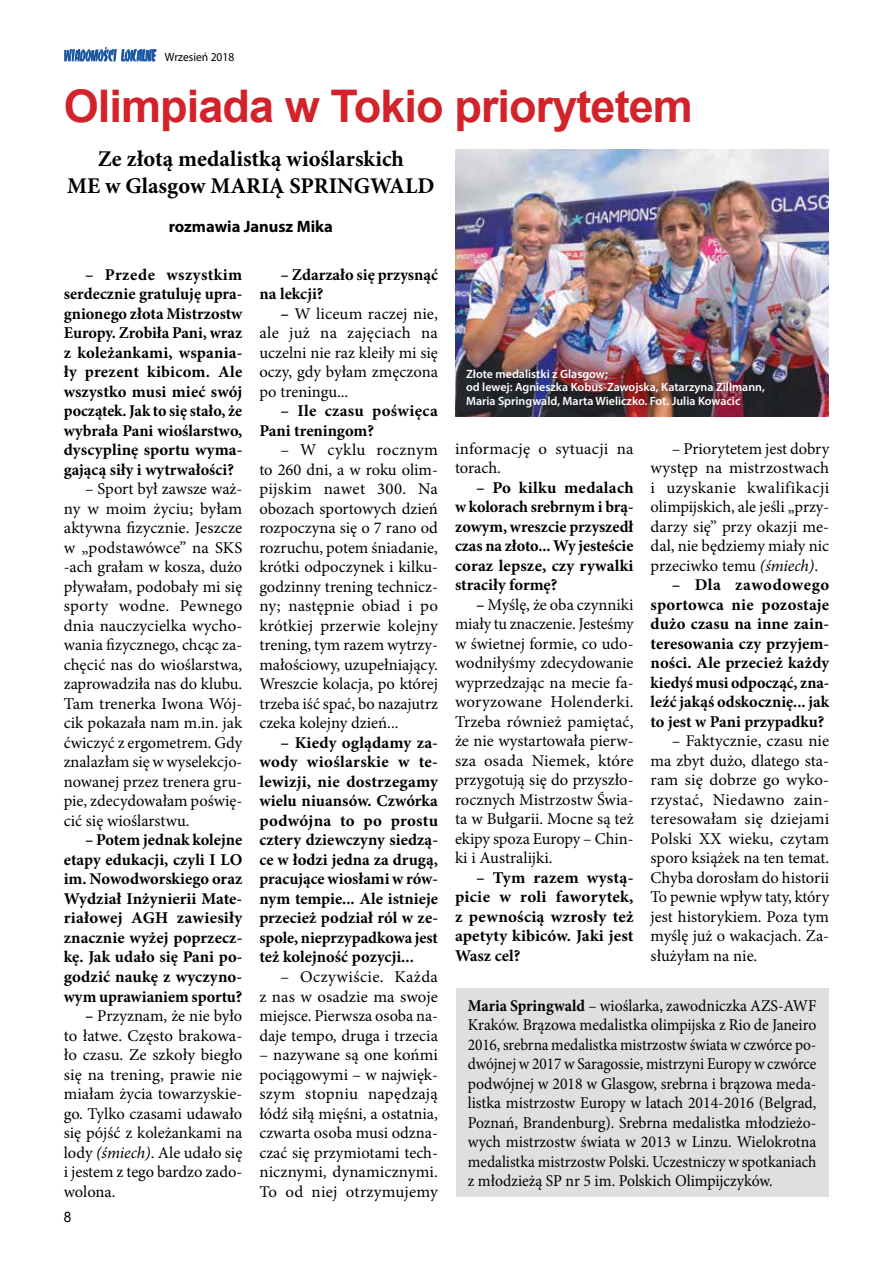
<style>
.page{position:relative;width:893px;height:1263px;background:#fff}
.page>*{position:absolute;margin:0;border:0;box-sizing:border-box;transform-origin:0 0}
.t1{font:700 45px "Arial";letter-spacing:-.02em;color:#d2232a}
.t2{font:700 22.5px/27px "Minion Pro";color:#000;text-align:center}
.t3{font:16.5px/19.5px "Minion Pro";color:#000;text-align:justify}
.t4{font:700 16.5px/19.5px "Minion Pro";color:#000;text-align:justify}
.t5{font:16.5px/19.5px "Minion Pro";color:#000;text-align:justify;scale:.95 1}
.t6{font:700 16.5px "Myriad Pro";color:#000}
.t7{font:14.4px "Arial";color:#000;scale:.95 1}
.t8{font:600 12px/13.5px "Myriad Pro";color:#fff}
.t9{font:12px "Myriad Pro";color:#000;scale:.96 1}
.s1{font-weight:700}
.s2{font-style:italic}
</style>
<div class="page">
<img style="left:64px;top:61px;width:91px;height:1px">
<svg style="left:64px;top:47px;width:92px;height:14px"></svg>
<div style="left:456px;top:988px;width:372px;height:208px;background:#dedfe0"></div>
<img style="left:455px;top:150px;width:373px;height:267px">
<p class="t9" style="left:165px;top:49px;width:74px">Wrzesień 2018</p>
<h1 class="t1" style="left:64px;top:75px;width:631px">Olimpiada w Tokio priorytetem</h1>
<h2 class="t2" style="left:67px;top:145px;width:369px">Ze złotą medalistką wioślarskich<br>ME w Glasgow MARIĄ SPRINGWALD</h2>
<p class="t6" style="left:169px;top:216px;width:166px">rozmawia Janusz Mika</p>
<p class="t4" style="left:64px;top:265px;width:180px;text-indent:21px">– Przede wszystkim serdecznie gratuluję upra&shy;gnionego złota Mistrzostw Europy. Zrobiła Pani, wraz z koleżankami, wspania&shy;ły prezent kibicom. Ale wszystko musi mieć swój początek. Jak to się stało, że wybrała Pani wioślarstwo, dyscyplinę sportu wyma&shy;gającą siły i wytrwałości?</p>
<p class="t3" style="left:64px;top:479px;width:180px;text-indent:21px">– Sport był zawsze waż&shy;ny w moim życiu; byłam aktywna fizycznie. Jeszcze w „podstawówce” na SKS -ach grałam w kosza, dużo pływałam, podobały mi się sporty wodne. Pewnego dnia nauczycielka wycho&shy;wania fizycznego, chcąc za&shy;chęcić nas do wioślarstwa, zaprowadziła nas do klubu.<br>Tam trenerka Iwona Wój&shy;cik pokazała nam m.in. jak ćwiczyć z ergometrem. Gdy znalazłam się w wyselekcjo&shy;nowanej przez trenera gru&shy;pie, zdecydowałam poświę&shy;cić się wioślarstwu.</p>
<p class="t4" style="left:64px;top:830px;width:180px;text-indent:21px">– Potem jednak kolejne etapy edukacji, czyli I LO im. Nowodworskiego oraz Wydział Inżynierii Mate&shy;riałowej AGH zawiesiły znacznie wyżej poprzecz&shy;kę. Jak udało się Pani po&shy;godzić naukę z wyczyno&shy;wym uprawianiem sportu?</p>
<p class="t3" style="left:64px;top:1006px;width:180px;text-indent:21px"><span class="s1">–</span> Przyznam, że nie było to łatwe. Często brakowa&shy;ło czasu. Ze szkoły biegło się na trening, prawie nie miałam życia towarzyskie&shy;go. Tylko czasami udawało się pójść z koleżankami na lody <span class="s2">(śmiech)</span>. Ale udało się i jestem z tego bardzo zado&shy;wolona.</p>
<p class="t7" style="left:64px;top:1207px;width:10px">8</p>
<p class="t4" style="left:259px;top:265px;width:180px;text-indent:21px">– Zdarzało się przysnąć na lekcji?</p>
<p class="t3" style="left:259px;top:304px;width:180px;text-indent:21px"><span class="s1">–</span> W liceum raczej nie, ale już na zajęciach na uczelni nie raz kleiły mi się oczy, gdy byłam zmęczona po treningu...</p>
<p class="t4" style="left:259px;top:401px;width:180px;text-indent:21px">– Ile czasu poświęca<br>Pani treningom?</p>
<p class="t3" style="left:259px;top:440px;width:180px;text-indent:21px">– W cyklu rocznym to 260 dni, a w roku olim&shy;pijskim nawet 300. Na obozach sportowych dzień rozpoczyna się o 7 rano od rozruchu, potem śniadanie, krótki odpoczynek i kilku&shy;godzinny trening technicz&shy;ny; następnie obiad i po krótkiej przerwie kolejny trening, tym razem wytrzy&shy;małościowy, uzupełniający.<br>Wreszcie kolacja, po której trzeba iść spać, bo nazajutrz czeka kolejny dzień...</p>
<p class="t4" style="left:259px;top:733px;width:180px;text-indent:21px">– Kiedy oglądamy za&shy;wody wioślarskie w te&shy;lewizji, nie dostrzegamy wielu niuansów. Czwórka podwójna to po prostu cztery dziewczyny siedzą&shy;ce w łodzi jedna za drugą, pracujące wiosłami w rów&shy;nym tempie... Ale istnieje przecież podział ról w ze&shy;spole, nieprzypadkowa jest też kolejność pozycji...</p>
<p class="t3" style="left:259px;top:967px;width:180px;text-indent:21px">– Oczywiście. Każda z nas w osadzie ma swoje miejsce. Pierwsza osoba na&shy;daje tempo, druga i trzecia</p>
<p class="t3" style="left:259px;top:1045px;width:180px">– nazywane są one końmi pociągowymi – w najwięk&shy;szym stopniu napędzają łódź siłą mięśni, a ostatnia, czwarta osoba musi odzna&shy;czać się przymiotami tech&shy;nicznymi, dynamicznymi.<br>To od niej otrzymujemy</p>
<p class="t8" style="left:466px;top:367px;width:300px">Złote medalistki z Glasgow;<br>od lewej: Agnieszka Kobus-Zawojska, Katarzyna Zillmann,<br>Maria Springwald, Marta Wieliczko. Fot. Julia Kowacic</p>
<p class="t3" style="left:455px;top:439px;width:180px">informację o sytuacji na torach.</p>
<p class="t4" style="left:455px;top:478px;width:180px;text-indent:21px">– Po kilku medalach w kolorach srebrnym i brą&shy;zowym, wreszcie przyszedł czas na złoto... Wy jesteście coraz lepsze, czy rywalki straciły formę?</p>
<p class="t3" style="left:455px;top:595px;width:180px;text-indent:21px"><span class="s1">–</span> Myślę, że oba czynniki miały tu znaczenie. Jesteśmy w świetnej formie, co udo&shy;wodniłyśmy zdecydowanie wyprzedzając na mecie fa&shy;woryzowane Holenderki.<br>Trzeba również pamiętać, że nie wystartowała pierw&shy;sza osada Niemek, które przygotują się do przyszło&shy;rocznych Mistrzostw Świa&shy;ta w Bułgarii. Mocne są też ekipy spoza Europy – Chin&shy;ki i Australijki.</p>
<p class="t4" style="left:455px;top:868px;width:180px;text-indent:21px">– Tym razem wystą&shy;picie w roli faworytek, z pewnością wzrosły też apetyty kibiców. Jaki jest Wasz cel?</p>
<p class="t3" style="left:651px;top:439px;width:180px;text-indent:21px">– Priorytetem jest dobry występ na mistrzostwach i uzyskanie kwalifikacji olimpijskich, ale jeśli „przy&shy;darzy się” przy okazji me&shy;dal, nie będziemy miały nic przeciwko temu <span class="s2">(śmiech)</span>.</p>
<p class="t4" style="left:651px;top:575px;width:180px;text-indent:21px">– Dla zawodowego sportowca nie pozostaje dużo czasu na inne zain&shy;teresowania czy przyjem&shy;ności. Ale przecież każdy kiedyś musi odpocząć, zna&shy;leźć jakąś odskocznię... jak to jest w Pani przypadku?</p>
<p class="t3" style="left:651px;top:731px;width:180px;text-indent:21px">– Faktycznie, czasu nie ma zbyt dużo, dlatego sta&shy;ram się dobrze go wyko&shy;rzystać, Niedawno zain&shy;teresowałam się dziejami Polski XX wieku, czytam sporo książek na ten temat.<br>Chyba dorosłam do historii To pewnie wpływ taty, który jest historykiem. Poza tym myślę już o wakacjach. Za&shy;służyłam na nie.</p>
<p class="t5" style="left:468px;top:996px;width:369px"><span class="s1">Maria Springwald</span> – wioślarka, zawodniczka AZS-AWF Kraków. Brązowa medalistka olimpijska z Rio de Janeiro 2016, srebrna medalistka mistrzostw świata w czwórce po&shy;dwójnej w 2017 w Saragossie, mistrzyni Europy w czwórce podwójnej w 2018 w Glasgow, srebrna i brązowa meda&shy;listka mistrzostw Europy w latach 2014-2016 (Belgrad, Poznań, Brandenburg). Srebrna medalistka młodzieżo&shy;wych mistrzostw świata w 2013 w Linzu. Wielokrotna medalistka mistrzostw Polski. Uczestniczy w spotkaniach z młodzieżą SP nr 5 im. Polskich Olimpijczyków.</p>
</div>
